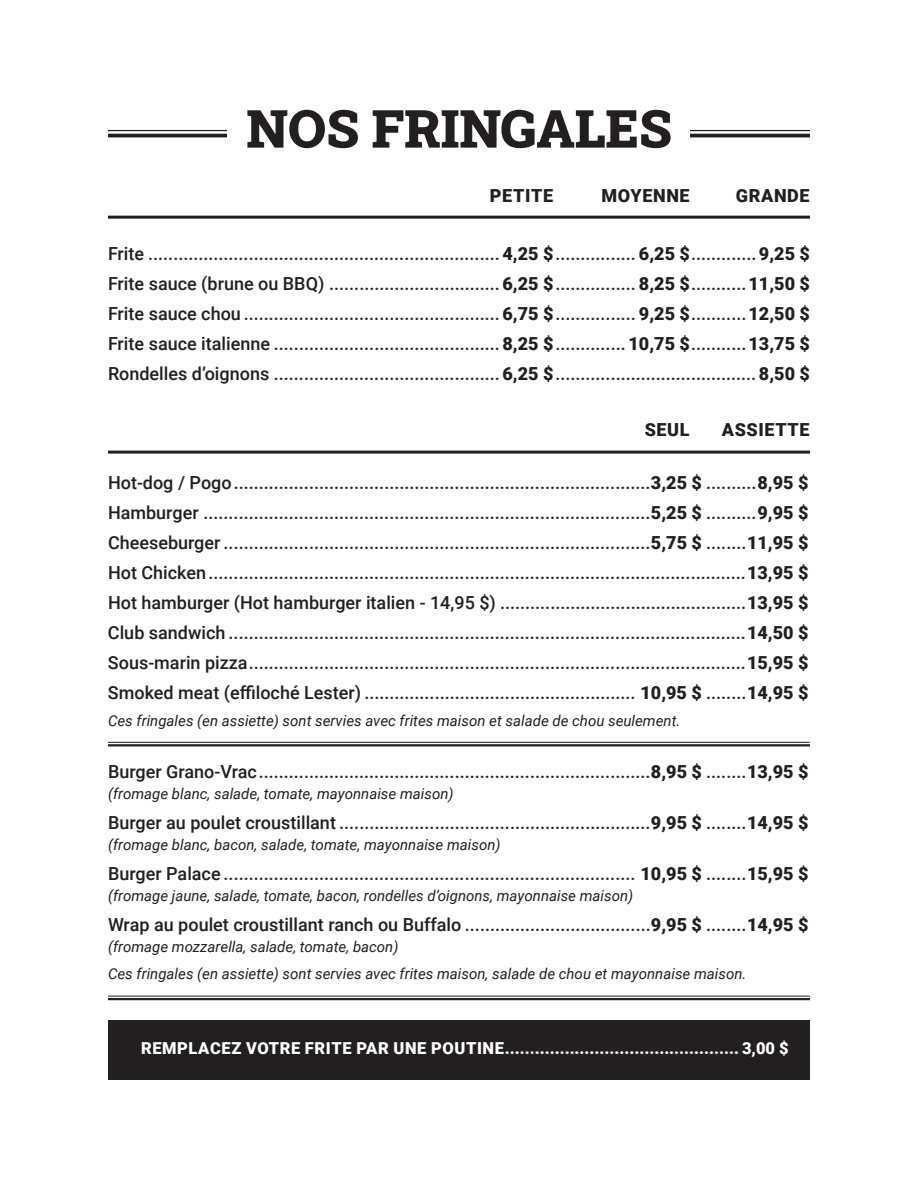
<style>
.page{position:relative;width:918px;height:1188px;background:#fff}
.page>*{position:absolute;margin:0;border:0;box-sizing:border-box;transform-origin:0 0}
.t1{font:900 52.5px "Roboto Slab";color:#231f20}
.t2{font:500 18px/30px "Roboto";color:#231f20;text-align:justify}
.t3{font:900 18px "Roboto";letter-spacing:.035em;color:#231f20}
.t4{font:900 16.5px "Roboto";letter-spacing:.035em;color:#fff}
.t5{font:italic 15px/27px "Roboto";color:#231f20}
.s1{font-weight:900}
</style>
<div class="page">
<hr style="left:108px;top:216px;width:702px;height:3px;background:#231f20">
<hr style="left:108px;top:451px;width:702px;height:3px;background:#231f20">
<div style="left:108px;top:1020px;width:702px;height:60px;background:#231f20"></div>
<hr style="left:108px;top:130px;width:702px;height:1px;background:#231f20">
<hr style="left:108px;top:134px;width:702px;height:3px;background:#231f20">
<div style="left:228px;top:93px;width:462px;height:82px;background:#fff"></div>
<hr style="left:108px;top:742px;width:702px;height:1px;background:#231f20">
<hr style="left:108px;top:744px;width:702px;height:2px;background:#231f20">
<hr style="left:108px;top:996px;width:702px;height:1px;background:#231f20">
<hr style="left:108px;top:998px;width:702px;height:2px;background:#231f20">
<h1 class="t1" style="left:246px;top:93px;width:427px">NOS FRINGALES</h1>
<p class="t3" style="left:490px;top:183px;width:65px">PETITE</p>
<p class="t3" style="left:601px;top:183px;width:90px">MOYENNE</p>
<p class="t3" style="left:736px;top:183px;width:75px">GRANDE</p>
<p class="t2" style="left:108px;top:238px;width:704px">Frite ...................................................................... <span class="s1">4,25 $</span>................ <span class="s1">6,25 $</span>.............<span class="s1">9,25 $ </span>Frite sauce (brune ou BBQ) ..................................<span class="s1">6,25 $</span>................ <span class="s1">8,25 $</span>...........<span class="s1">11,50 $ </span>Frite sauce chou ...................................................<span class="s1">6,75 $</span>................ <span class="s1">9,25 $</span>...........<span class="s1">12,50 $ </span>Frite sauce italienne .............................................<span class="s1">8,25 $</span>.............. <span class="s1">10,75 $</span>...........<span class="s1">13,75 $ </span>Rondelles d’oignons .............................................<span class="s1">6,25 $</span>........................................ <span class="s1">8,50 $</span></p>
<p class="t3" style="left:645px;top:417px;width:46px">SEUL</p>
<p class="t3" style="left:722px;top:417px;width:89px">ASSIETTE</p>
<p class="t2" style="left:108px;top:467px;width:702px">Hot-dog / Pogo...................................................................................<span class="s1">3,25 $</span> ..........<span class="s1">8,95 $ </span>Hamburger .........................................................................................<span class="s1">5,25 $</span> ..........<span class="s1">9,95 $ </span>Cheeseburger .....................................................................................<span class="s1">5,75 $</span> ........<span class="s1">11,95 $ </span>Hot Chicken...........................................................................................................<span class="s1">13,95 $ </span>Hot hamburger (Hot hamburger italien - 14,95 $) .................................................<span class="s1">13,95 $ </span>Club sandwich .......................................................................................................<span class="s1">14,50 $ </span>Sous-marin pizza...................................................................................................<span class="s1">15,95 $ </span>Smoked meat (effiloché Lester) ...................................................... <span class="s1">10,95 $</span> ........<span class="s1">14,95 $</span></p>
<p class="t5" style="left:108px;top:706px;width:574px">Ces fringales (en assiette) sont servies avec frites maison et salade de chou seulement.</p>
<p class="t2" style="left:108px;top:756px;width:702px">Burger Grano-Vrac..............................................................................<span class="s1">8,95 $</span> ........<span class="s1">13,95 $</span></p>
<p class="t5" style="left:108px;top:780px;width:347px">(fromage blanc, salade, tomate, mayonnaise maison)</p>
<p class="t2" style="left:108px;top:807px;width:702px">Burger au poulet croustillant ..............................................................<span class="s1">9,95 $</span> ........<span class="s1">14,95 $</span></p>
<p class="t5" style="left:108px;top:831px;width:394px">(fromage blanc, bacon, salade, tomate, mayonnaise maison)</p>
<p class="t2" style="left:108px;top:858px;width:702px">Burger Palace .................................................................................. <span class="s1">10,95 $</span> ........<span class="s1">15,95 $</span></p>
<p class="t5" style="left:108px;top:882px;width:527px">(fromage jaune, salade, tomate, bacon, rondelles d’oignons, mayonnaise maison)</p>
<p class="t2" style="left:108px;top:909px;width:702px">Wrap au poulet croustillant ranch ou Buffalo .....................................<span class="s1">9,95 $</span> ........<span class="s1">14,95 $</span></p>
<p class="t5" style="left:108px;top:933px;width:640px">(fromage mozzarella, salade, tomate, bacon)<br>Ces fringales (en assiette) sont servies avec frites maison, salade de chou et mayonnaise maison.</p>
<p class="t4" style="left:141px;top:1037px;width:649px">REMPLACEZ VOTRE FRITE PAR UNE POUTINE............................................... 3,00 $</p>
</div>
